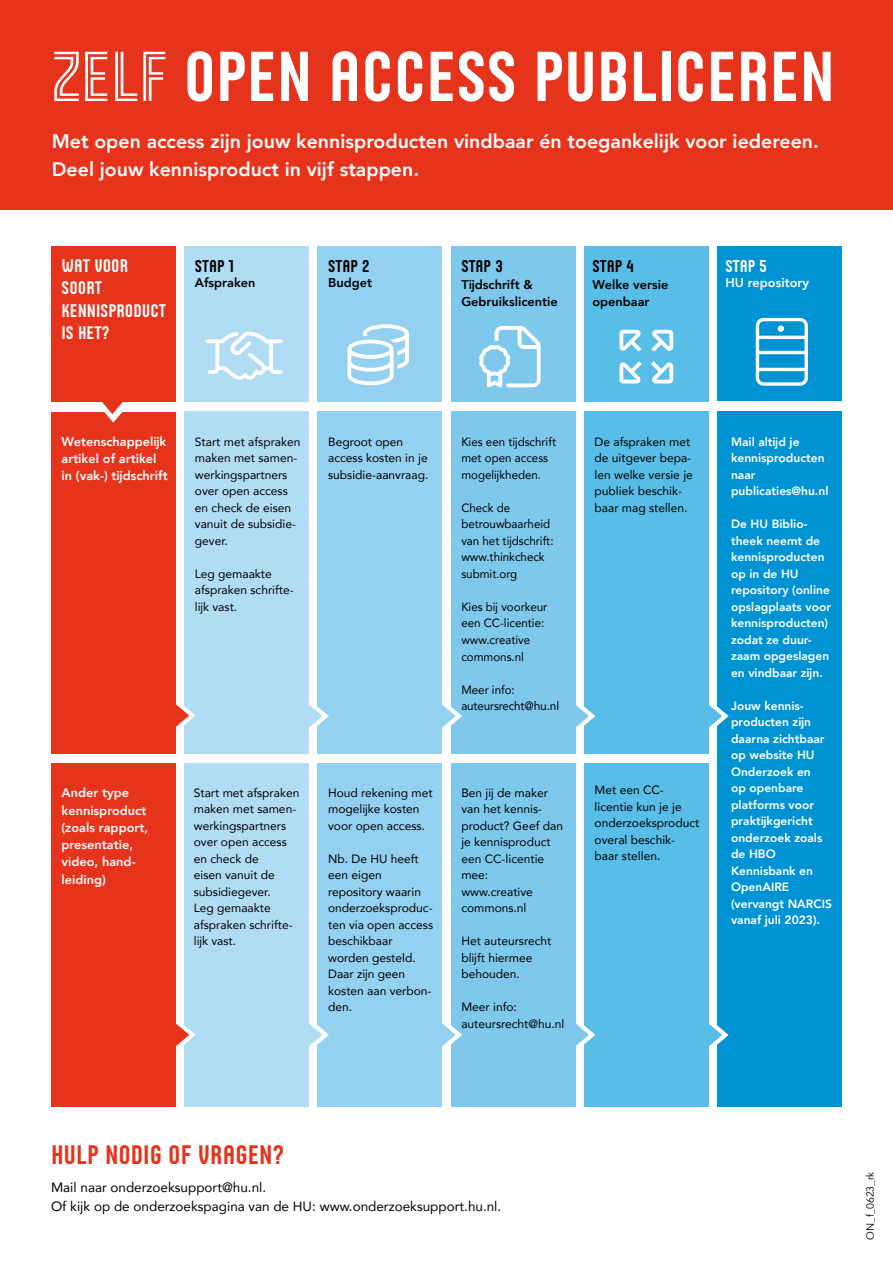
<style>
.page{position:relative;width:893px;height:1263px;background:#fff}
.page>*{position:absolute;margin:0;border:0;box-sizing:border-box;transform-origin:0 0}
.t1{font:71.4px "Husans";letter-spacing:-.005em;color:#fff}
.t2{font:27.15px "Husans";color:#e6331c}
.t3{font:800 19.5px/27.8px "Avenir";color:#fff}
.t4{font:18.45px/22.5px "Husans";color:#fff}
.t5{font:17.25px "Husans";color:#000}
.t6{font:17.25px "Husans";color:#fff}
.t7{font:13.5px/19.5px "Avenir";color:#000}
.t8{font:800 12.75px/17.2px "Avenir";color:#fff}
.t9{font:800 12.75px/17.2px "Avenir";color:#000}
.t10{font:12px/16.5px "Avenir";color:#000}
.t11{font:800 12px/16.5px "Avenir";color:#fff}
.t12{font:12px/16.5px "Avenir";color:#000;scale:.96 1}
.t13{font:10.5px "Avenir";color:#000}
.s1{font-family:"Husans Inline"}
</style>
<div class="page">
<div style="left:317px;top:411px;width:125px;height:342px;background:#94d0ef"></div>
<div style="left:0;top:0;width:893px;height:210px;background:#e6331c"></div>
<div style="left:184px;top:411px;width:125px;height:342px;background:#b0dcf4"></div>
<div style="left:584px;top:411px;width:125px;height:342px;background:#58bde7"></div>
<div style="left:451px;top:411px;width:124px;height:342px;background:#7ec8ec"></div>
<div style="left:717px;top:412px;width:125px;height:695px;background:#0093d3"></div>
<div style="left:317px;top:763px;width:125px;height:344px;background:#94d0ef"></div>
<div style="left:184px;top:763px;width:125px;height:344px;background:#b0dcf4"></div>
<div style="left:584px;top:763px;width:125px;height:344px;background:#58bde7"></div>
<div style="left:451px;top:763px;width:124px;height:344px;background:#7ec8ec"></div>
<div style="left:51px;top:412px;width:125px;height:341px;background:#e6331c"></div>
<div style="left:51px;top:763px;width:125px;height:344px;background:#e6331c"></div>
<div style="left:317px;top:247px;width:125px;height:155px;background:#94d0ef"></div>
<div style="left:184px;top:247px;width:125px;height:155px;background:#b0dcf4"></div>
<div style="left:584px;top:247px;width:125px;height:155px;background:#58bde7"></div>
<div style="left:451px;top:247px;width:124px;height:155px;background:#7ec8ec"></div>
<div style="left:717px;top:247px;width:125px;height:154px;background:#0093d3"></div>
<div style="left:51px;top:247px;width:125px;height:155px;background:#e6331c"></div>
<svg style="left:102px;top:402px;width:21px;height:21px"></svg>
<svg style="left:176px;top:704px;width:20px;height:23px"></svg>
<svg style="left:309px;top:705px;width:20px;height:23px"></svg>
<svg style="left:442px;top:704px;width:20px;height:24px"></svg>
<svg style="left:575px;top:703px;width:20px;height:26px"></svg>
<svg style="left:709px;top:705px;width:20px;height:23px"></svg>
<svg style="left:176px;top:1023px;width:20px;height:23px"></svg>
<svg style="left:309px;top:1023px;width:20px;height:23px"></svg>
<svg style="left:442px;top:1023px;width:20px;height:24px"></svg>
<svg style="left:575px;top:1022px;width:20px;height:26px"></svg>
<svg style="left:709px;top:1024px;width:20px;height:22px"></svg>
<svg style="left:347px;top:324px;width:62px;height:61px"></svg>
<svg style="left:479px;top:326px;width:62px;height:61px"></svg>
<svg style="left:206px;top:332px;width:77px;height:48px"></svg>
<svg style="left:619px;top:330px;width:54px;height:53px"></svg>
<div style="left:756px;top:318px;width:52px;height:68px;border:3px solid #fff;border-radius:6px"></div>
<hr style="left:758px;top:336px;width:48px;height:3px;background:#fff">
<hr style="left:757px;top:351px;width:48px;height:3px;background:#fff">
<hr style="left:758px;top:368px;width:48px;height:3px;background:#fff">
<div style="left:778px;top:325px;width:6px;height:7px;border:1px solid #fff;border-radius:50%"></div>
<h1 class="t1" style="left:51px;top:36px;width:785px"><span class="s1">ZELF</span> OPEN ACCESS PUBLICEREN</h1>
<h3 class="t3" style="left:52px;top:128px;width:769px">Met open access zijn jouw kennisproducten vindbaar én toegankelijk voor iedereen.<br>Deel jouw kennisproduct in vijf stappen.</h3>
<h3 class="t4" style="left:62px;top:254px;width:106px">WAT VOOR<br>SOORT<br>KENNISPRODUCT<br>IS HET?</h3>
<h3 class="t5" style="left:195px;top:256px;width:42px">STAP 1</h3>
<p class="t9" style="left:195px;top:274px;width:62px">Afspraken</p>
<h3 class="t5" style="left:328px;top:256px;width:43px">STAP 2</h3>
<p class="t9" style="left:328px;top:274px;width:45px">Budget</p>
<h3 class="t5" style="left:461px;top:256px;width:43px">STAP 3</h3>
<p class="t9" style="left:461px;top:276px;width:98px">Tijdschrift &amp;<br>Gebruikslicentie</p>
<h3 class="t5" style="left:592px;top:256px;width:43px">STAP 4</h3>
<p class="t9" style="left:592px;top:276px;width:78px">Welke versie openbaar</p>
<h3 class="t6" style="left:725px;top:256px;width:43px">STAP 5</h3>
<p class="t8" style="left:725px;top:274px;width:85px">HU repository</p>
<p class="t8" style="left:62px;top:433px;width:108px">Wetenschappelijk artikel of artikel in (vak-) tijdschrift</p>
<p class="t10" style="left:195px;top:433px;width:107px">Start met afspraken maken met samen&shy;werkingspartners over open access en check de eisen vanuit de subsidie&shy;gever.</p>
<p class="t10" style="left:195px;top:565px;width:100px">Leg gemaakte afspraken schrifte&shy;lijk vast.</p>
<p class="t10" style="left:328px;top:433px;width:102px">Begroot open access kosten in je subsidie-aanvraag.</p>
<p class="t12" style="left:461px;top:433px;width:100px">Kies een tijdschrift met open access mogelijkheden.</p>
<p class="t12" style="left:461px;top:499px;width:98px">Check de betrouwbaarheid van het tijdschrift: www.thinkcheck submit.org</p>
<p class="t12" style="left:461px;top:598px;width:91px">Kies bij voorkeur een CC-licentie: www.creative commons.nl</p>
<p class="t12" style="left:461px;top:681px;width:104px">Meer info: auteursrecht@hu.nl</p>
<p class="t8" style="left:62px;top:784px;width:88px">Ander type kennisproduct (zoals rapport, presentatie, video, hand&shy;leiding)</p>
<p class="t10" style="left:194px;top:784px;width:107px">Start met afspraken maken met samen&shy;werkingspartners over open access en check de<br>eisen vanuit de subsidiegever.<br>Leg gemaakte afspraken schrifte&shy;lijk vast.</p>
<p class="t10" style="left:328px;top:784px;width:106px">Houd rekening met mogelijke kosten voor open access.</p>
<p class="t10" style="left:328px;top:850px;width:106px">Nb. De HU heeft een eigen repository waarin onderzoeksproduc&shy;ten via open access beschikbaar worden gesteld.<br>Daar zijn geen kosten aan verbon&shy;den.</p>
<p class="t10" style="left:461px;top:784px;width:103px">Ben jij de maker van het kennis&shy;product? Geef dan je kennisproduct een CC-licentie mee:<br>www.creative commons.nl</p>
<p class="t10" style="left:461px;top:932px;width:92px">Het auteursrecht blijft hiermee behouden.</p>
<p class="t10" style="left:461px;top:998px;width:104px">Meer info: auteursrecht@hu.nl</p>
<p class="t10" style="left:595px;top:433px;width:100px">De afspraken met de uitgever bepa&shy;len welke versie je publiek beschik&shy;baar mag stellen.</p>
<p class="t11" style="left:731px;top:433px;width:99px">Mail altijd je kennisproducten naar publicaties@hu.nl</p>
<p class="t11" style="left:731px;top:516px;width:101px">De HU Biblio&shy;theek neemt de kennisproducten op in de HU repository (online opslagplaats voor kennisproducten) zodat ze duur&shy;zaam opgeslagen en vindbaar zijn.</p>
<p class="t11" style="left:731px;top:697px;width:102px">Jouw kennis&shy;producten zijn daarna zichtbaar op website HU<br>Onderzoek en<br>op openbare platforms voor praktijkgericht onderzoek zoals de HBO<br>Kennisbank en<br>OpenAIRE (vervangt NARCIS vanaf juli 2023).</p>
<p class="t10" style="left:595px;top:782px;width:106px">Met een CC&shy;licentie kun je je onderzoeksproduct overal beschik&shy;baar stellen.</p>
<h2 class="t2" style="left:51px;top:1139px;width:235px">HULP NODIG OF VRAGEN?</h2>
<p class="t7" style="left:51px;top:1177px;width:452px">Mail naar onderzoeksupport@hu.nl.<br>Of kijk op de onderzoekspagina van de HU: www.onderzoeksupport.hu.nl.</p>
<p class="t13" style="left:864px;top:1239px;width:69px;rotate:-90deg">ON_f_0623_rk</p>
</div>
